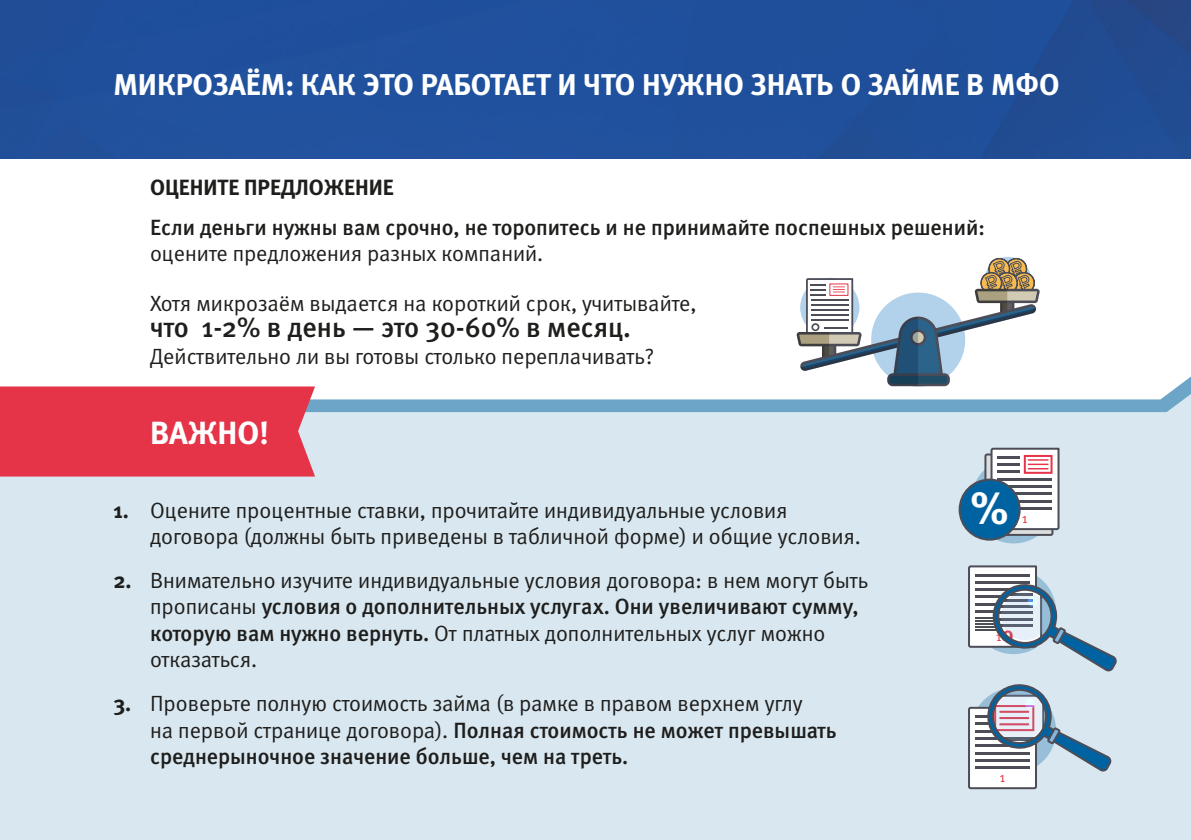
<style>
.page{position:relative;width:1191px;height:840px;background:#fff}
.page>*{position:absolute;margin:0;border:0;box-sizing:border-box;transform-origin:0 0}
.t1{font:45.2px "Meta Bold C";color:#fff}
.t2{font:32px "Meta Bold C";color:#fff}
.t3{font:30px "Meta Bold C";color:#fff}
.t4{font:28px "Meta Medium C";color:#1e1e1c}
.t5{font:22px/26.4px "Meta Normal C";color:#1e1e1c}
.t6{font:22px/26.4px "Meta Medium C";color:#1e1e1c}
.t7{font:22px "Meta Bold C";color:#1e1e1c}
.t8{font:20.2px "Meta Bold C";color:#e53348}
.t9{font:13.8px "Meta Normal C";color:#e53348}
.s1{font-family:"Meta Normal C"}
.s2{font-family:"Meta Medium C"}
.s3{font-family:"Meta Normal C";font-size:13.8px}
</style>
<div class="page">
<div style="left:0;top:412px;width:1191px;height:427px;background:#d9e7f0"></div>
<svg style="left:315px;top:376px;width:876px;height:36px"></svg>
<svg style="left:971px;top:458px;width:85px;height:85px"></svg>
<img style="left:0;top:0;width:1191px;height:159px">
<svg style="left:796px;top:256px;width:243px;height:130px"></svg>
<div style="left:0;top:386px;width:315px;height:90px;background:#e53348"></div>
<svg style="left:967px;top:564px;width:152px;height:107px;background:#b5c6d2"></svg>
<svg style="left:983px;top:446px;width:77px;height:90px"></svg>
<div style="left:959px;top:479px;width:60px;height:60px;background:#0063a1;border-radius:50%"></div>
<div style="left:958px;top:478px;width:62px;height:62px;border:2px solid #4c4d57;border-radius:50%"></div>
<svg style="left:967px;top:683px;width:146px;height:106px"></svg>
<h3 class="t3" style="left:113px;top:67px;width:947px">МИКРОЗАЁМ: КАК ЭТО РАБОТАЕТ И ЧТО НУЖНО ЗНАТЬ О ЗАЙМЕ В МФО</h3>
<p class="t7" style="left:150px;top:174px;width:245px">ОЦЕНИТЕ ПРЕДЛОЖЕНИЕ</p>
<p class="t6" style="left:150px;top:214px;width:836px">Если деньги нужны вам срочно, не торопитесь и не принимайте поспешных решений:</p>
<p class="t5" style="left:150px;top:240px;width:395px">оцените предложения разных компаний.</p>
<p class="t5" style="left:150px;top:290px;width:548px">Хотя микрозаём выдается на короткий срок, учитывайте,</p>
<p class="t4" style="left:150px;top:311px;width:482px">что 1-2% в день — это 30-60% в месяц.</p>
<p class="t5" style="left:150px;top:342px;width:506px">Действительно ли вы готовы столько переплачивать?</p>
<h2 class="t2" style="left:150px;top:414px;width:120px">ВАЖНО!</h2>
<p class="t7" style="left:113px;top:496px;width:17px">1.</p>
<p class="t7" style="left:113px;top:567px;width:20px">2.</p>
<p class="t7" style="left:113px;top:690px;width:19px">3.</p>
<p class="t5" style="left:150px;top:496px;width:712px">Оцените процентные ставки, прочитайте индивидуальные условия договора (должны быть приведены в табличной форме) и общие условия.</p>
<p class="t5" style="left:150px;top:566px;width:720px">Внимательно изучите индивидуальные условия договора: в нем могут быть</p>
<p class="t6" style="left:150px;top:593px;width:710px"><span class="s1">прописаны</span> условия о дополнительных услугах. Они увеличивают сумму,</p>
<p class="t5" style="left:150px;top:619px;width:677px"><span class="s2">которую вам нужно вернуть.</span> От платных дополнительных услуг можно отказаться.</p>
<p class="t5" style="left:150px;top:690px;width:654px">Проверьте полную стоимость займа (в рамке в правом верхнем углу</p>
<p class="t6" style="left:150px;top:716px;width:688px"><span class="s1">на первой странице договора).</span> Полная стоимость не может превышать среднерыночное значение больше, чем на треть.</p>
<h1 class="t1" style="left:970px;top:481px;width:40px">%</h1>
<p class="t9" style="left:1022px;top:510px;width:7px">1</p>
<p class="t8" style="left:994px;top:621px;width:21px">10<span class="s3">10</span></p>
<p class="t9" style="left:999px;top:769px;width:7px">1</p>
</div>
